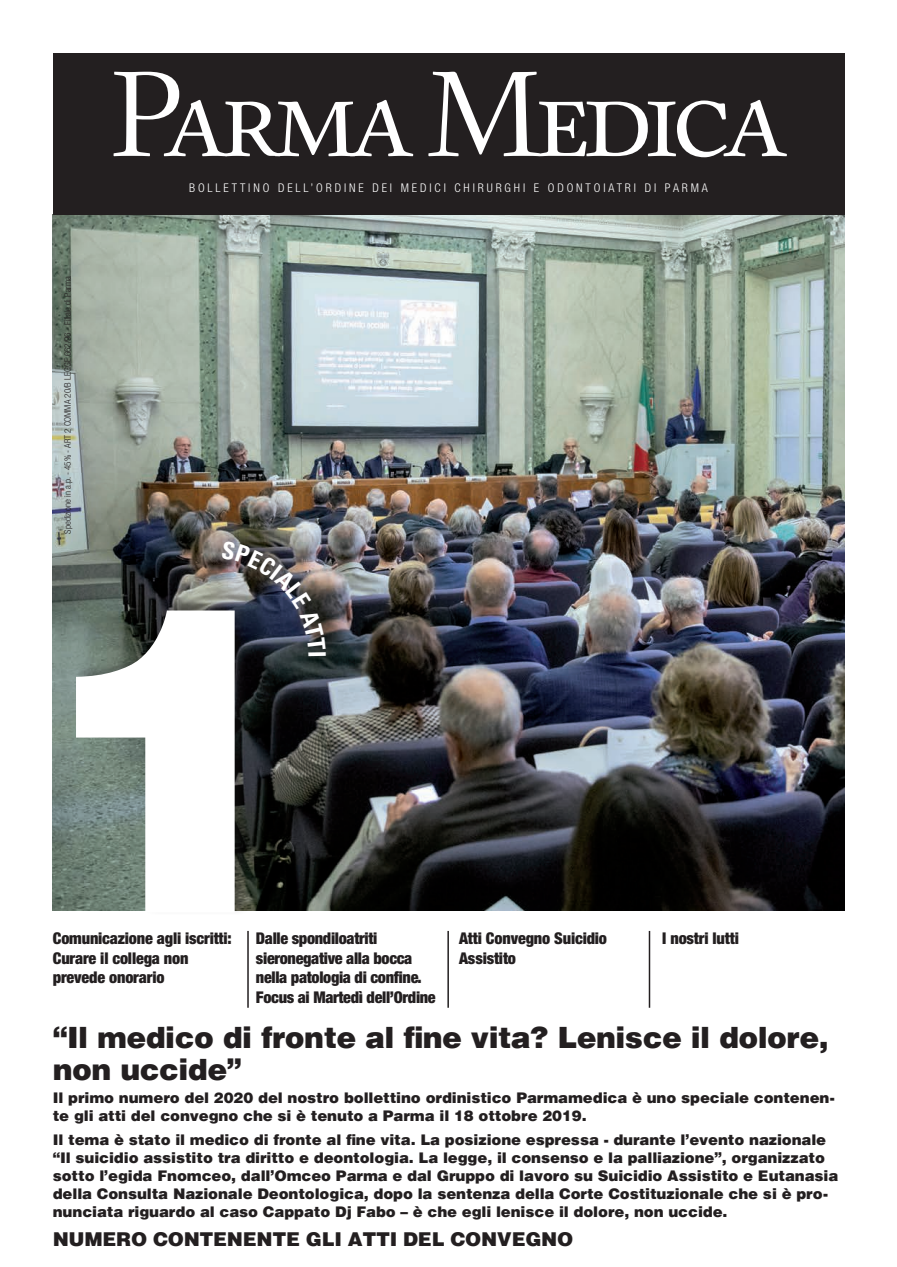
<style>
.page{position:relative;width:897px;height:1267px;background:#fff}
.page>*{position:absolute;margin:0;border:0;box-sizing:border-box;transform-origin:0 0}
.t1{font:900 433.5px "Helvetica";color:#fff}
.t2{font:120px "Mattioli 1885 Light SC";letter-spacing:-.08em;color:#fff}
.t3{font:900 30px/31.5px "Helvetica";letter-spacing:-.02em;color:#231f20}
.t4{font:900 19.5px "Helvetica";letter-spacing:-.02em;color:#231f20}
.t5{font:900 condensed 16.2px/19.5px "Helvetica Neue";letter-spacing:-.01em;color:#231f20}
.t6{font:900 15px/18px "Helvetica";letter-spacing:-.01em;color:#231f20}
.t7{font:300 condensed 12px "Helvetica Neue";letter-spacing:.24em;color:#fff}
.t8{font:300 condensed 9px "Helvetica Neue";color:#231f20}
</style>
<div class="page">
<img style="left:53px;top:214px;width:791px;height:696px">
<div style="left:74px;top:596px;width:176px;height:319px;background:#231f20;opacity:.35"></div>
<hr style="left:247px;top:930px;width:2px;height:77px;background:#231f20">
<hr style="left:447px;top:930px;width:2px;height:77px;background:#231f20">
<hr style="left:648px;top:930px;width:2px;height:77px;background:#231f20">
<div style="left:53px;top:53px;width:791px;height:161px;background:#231f20"></div>
<div style="left:220px;top:528px;width:120px;height:130px;background:#231f20;opacity:.35"></div>
<img style="left:221px;top:541px;width:105px;height:114px">
<h2 class="t2" style="left:110px;top:45px;width:679px">Parma Medica</h2>
<p class="t8" style="left:62px;top:533px;width:259px;rotate:-90deg">Spedizione in a.p. - 45% - ART 2 COMMA 20/B LEGGE 662/96 - Filiale di Parma</p>
<p class="t7" style="left:189px;top:181px;width:520px">BOLLETTINO DELL’ORDINE DEI MEDICI CHIRURGHI E ODONTOIATRI DI PARMA</p>
<h1 class="t1" style="left:36px;top:455px;width:291px">1</h1>
<p class="t5" style="left:53px;top:928px;width:180px">Comunicazione agli iscritti:<br>Curare il collega non prevede onorario</p>
<p class="t5" style="left:256px;top:928px;width:181px">Dalle spondiloatriti sieronegative alla bocca nella patologia di confine.<br>Focus ai Martedì dell’Ordine</p>
<p class="t5" style="left:459px;top:928px;width:149px">Atti Convegno Suicidio<br>Assistito</p>
<p class="t5" style="left:662px;top:928px;width:78px">I nostri lutti</p>
<h3 class="t3" style="left:53px;top:1020px;width:777px">“Il medico di fronte al fine vita? Lenisce il dolore, non uccide”</h3>
<p class="t6" style="left:53px;top:1088px;width:783px">Il primo numero del 2020 del nostro bollettino ordinistico Parmamedica è uno speciale contenen&shy;te gli atti del convegno che si è tenuto a Parma il 18 ottobre 2019.</p>
<p class="t6" style="left:53px;top:1129px;width:787px">Il tema è stato il medico di fronte al fine vita. La posizione espressa - durante l’evento nazionale “Il suicidio assistito tra diritto e deontologia. La legge, il consenso e la palliazione”, organizzato sotto l’egida Fnomceo, dall’Omceo Parma e dal Gruppo di lavoro su Suicidio Assistito e Eutanasia della Consulta Nazionale Deontologica, dopo la sentenza della Corte Costituzionale che si è pro&shy;nunciata riguardo al caso Cappato Dj Fabo – è che egli lenisce il dolore, non uccide.</p>
<h3 class="t4" style="left:53px;top:1224px;width:522px">NUMERO CONTENENTE GLI ATTI DEL CONVEGNO</h3>
</div>
